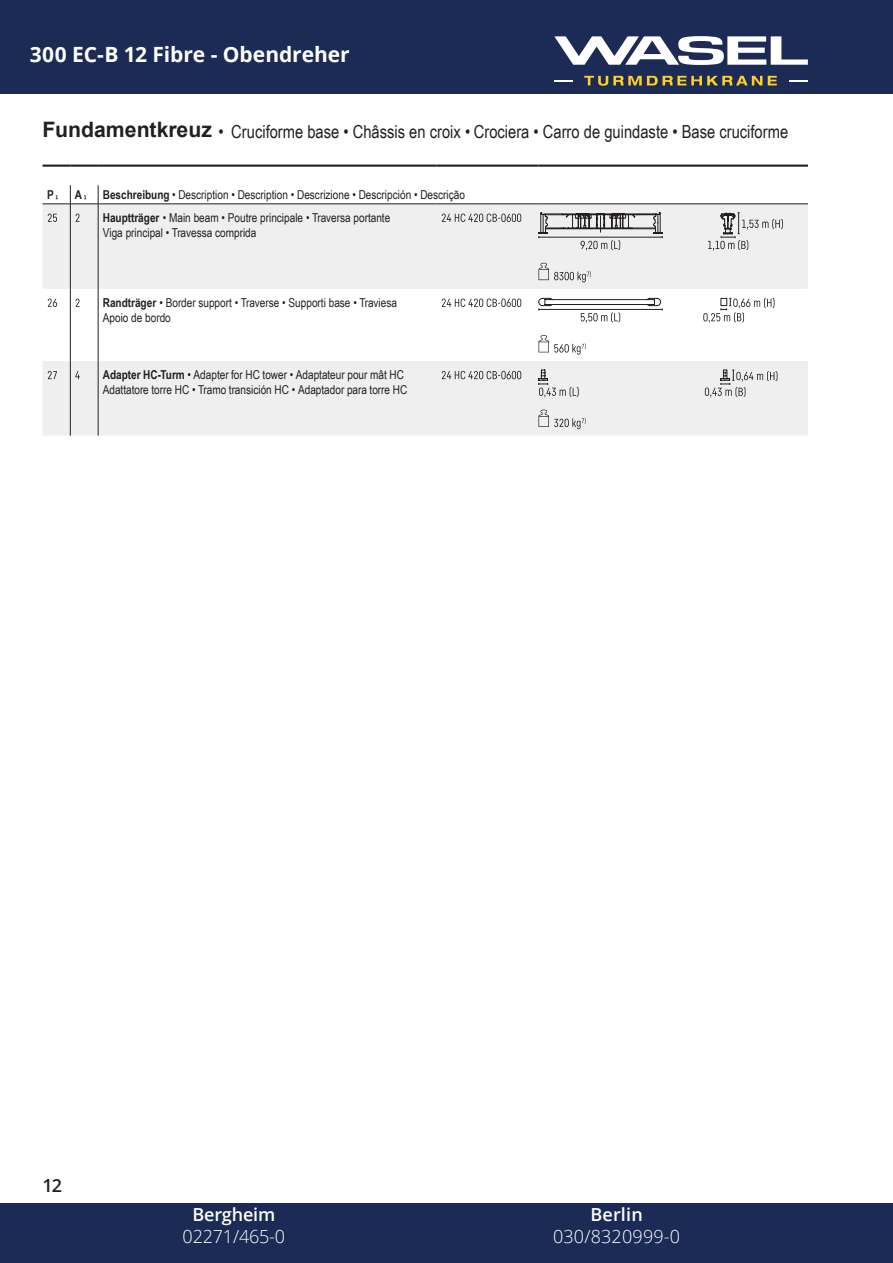
<style>
.page{position:relative;width:893px;height:1263px;background:#fff}
.page>*{position:absolute;margin:0;border:0;box-sizing:border-box;transform-origin:0 0}
.t1{font:700 21.3px "Arial";color:#231f20}
.t2{font:700 21px "Open Sans";color:#fff}
.t3{font:18px "Arial Narrow";color:#231f20}
.t4{font:600 18px "Open Sans";letter-spacing:-.01em;color:#fff}
.t5{font:300 18px "Open Sans";letter-spacing:.01em;color:#fff}
.t6{font:300 18px "Open Sans";letter-spacing:-.01em;color:#fff}
.t7{font:600 18px "Open Sans";color:#231f20}
.t8{font:12.3px/14.7px "Arial Narrow";color:#231f20}
.t9{font:700 12.3px "Arial Narrow";color:#231f20}
.s1{font-weight:700}
</style>
<div class="page">
<div style="left:0;top:0;width:893px;height:94px;background:#1b2b55"></div>
<svg style="left:554px;top:36px;width:254px;height:29px"></svg>
<svg style="left:584px;top:76px;width:178px;height:10px"></svg>
<svg style="left:768px;top:76px;width:9px;height:9px"></svg>
<svg style="left:554px;top:80px;width:19px;height:1px"></svg>
<svg style="left:789px;top:80px;width:19px;height:1px"></svg>
<div style="left:0;top:1203px;width:893px;height:60px;background:#1b2b55"></div>
<svg style="left:43px;top:205px;width:765px;height:231px;fill:#efeff0"></svg>
<hr style="left:70px;top:204px;width:1px;height:85px;background:#231f20">
<hr style="left:70px;top:289px;width:1px;height:72px;background:#231f20">
<hr style="left:70px;top:361px;width:1px;height:75px;background:#231f20">
<hr style="left:43px;top:165px;width:27px;height:2px;background:#231f20">
<hr style="left:70px;top:165px;width:28px;height:2px;background:#231f20">
<hr style="left:98px;top:165px;width:338px;height:2px;background:#231f20">
<hr style="left:436px;top:165px;width:102px;height:2px;background:#231f20">
<hr style="left:538px;top:165px;width:270px;height:2px;background:#231f20">
<hr style="left:98px;top:204px;width:1px;height:85px;background:#231f20">
<hr style="left:98px;top:289px;width:1px;height:72px;background:#231f20">
<hr style="left:98px;top:361px;width:1px;height:75px;background:#231f20">
<hr style="left:98px;top:204px;width:338px;height:1px;background:#231f20">
<hr style="left:436px;top:204px;width:102px;height:1px;background:#231f20">
<hr style="left:538px;top:204px;width:270px;height:1px;background:#231f20">
<svg style="left:43px;top:185px;width:56px;height:20px"></svg>
<svg style="left:48px;top:214px;width:9px;height:8px"></svg>
<svg style="left:76px;top:214px;width:4px;height:8px"></svg>
<svg style="left:442px;top:214px;width:79px;height:8px"></svg>
<svg style="left:538px;top:212px;width:245px;height:39px"></svg>
<svg style="left:538px;top:263px;width:53px;height:19px"></svg>
<svg style="left:48px;top:299px;width:9px;height:8px"></svg>
<svg style="left:76px;top:299px;width:4px;height:8px"></svg>
<svg style="left:442px;top:299px;width:79px;height:8px"></svg>
<svg style="left:538px;top:335px;width:48px;height:20px"></svg>
<svg style="left:538px;top:298px;width:236px;height:25px"></svg>
<svg style="left:48px;top:371px;width:9px;height:8px"></svg>
<svg style="left:75px;top:371px;width:5px;height:8px"></svg>
<svg style="left:442px;top:371px;width:79px;height:8px"></svg>
<svg style="left:538px;top:410px;width:48px;height:19px"></svg>
<svg style="left:538px;top:369px;width:239px;height:28px"></svg>
<h2 class="t2" style="left:30px;top:40px;width:322px">300 EC-B 12 Fibre - Obendreher</h2>
<h1 class="t1" style="left:43px;top:115px;width:171px">Fundamentkreuz</h1>
<h3 class="t3" style="left:218px;top:118px;width:571px">• Cruciforme base • Châssis en croix • Crociera • Carro de guindaste • Base cruciforme</h3>
<p class="t9" style="left:47px;top:186px;width:8px">P</p>
<p class="t9" style="left:75px;top:186px;width:9px">A</p>
<p class="t8" style="left:103px;top:183px;width:364px;line-height:22.6px"><span class="s1">Beschreibung</span> • Description • Description • Descrizione • Descripción • Descrição<br><span class="s1">Hauptträger</span> • Main beam • Poutre principale • Traversa portante</p>
<p class="t8" style="left:103px;top:224px;width:155px">Viga principal • Travessa comprida</p>
<p class="t8" style="left:103px;top:295px;width:296px"><span class="s1">Randträger</span> • Border support • Traverse • Supporti base • Traviesa<br>Apoio de bordo</p>
<p class="t8" style="left:103px;top:367px;width:306px"><span class="s1">Adapter HC-Turm</span> • Adapter for HC tower • Adaptateur pour mât HC<br>Adattatore torre HC • Tramo transición HC • Adaptador para torre HC</p>
<h3 class="t7" style="left:43px;top:1173px;width:21px">12</h3>
<h3 class="t4" style="left:192px;top:1202px;width:84px">Bergheim</h3>
<h3 class="t6" style="left:183px;top:1224px;width:104px">02271/465-0</h3>
<h3 class="t4" style="left:590px;top:1202px;width:54px">Berlin</h3>
<h3 class="t5" style="left:553px;top:1224px;width:129px">030/8320999-0</h3>
</div>
